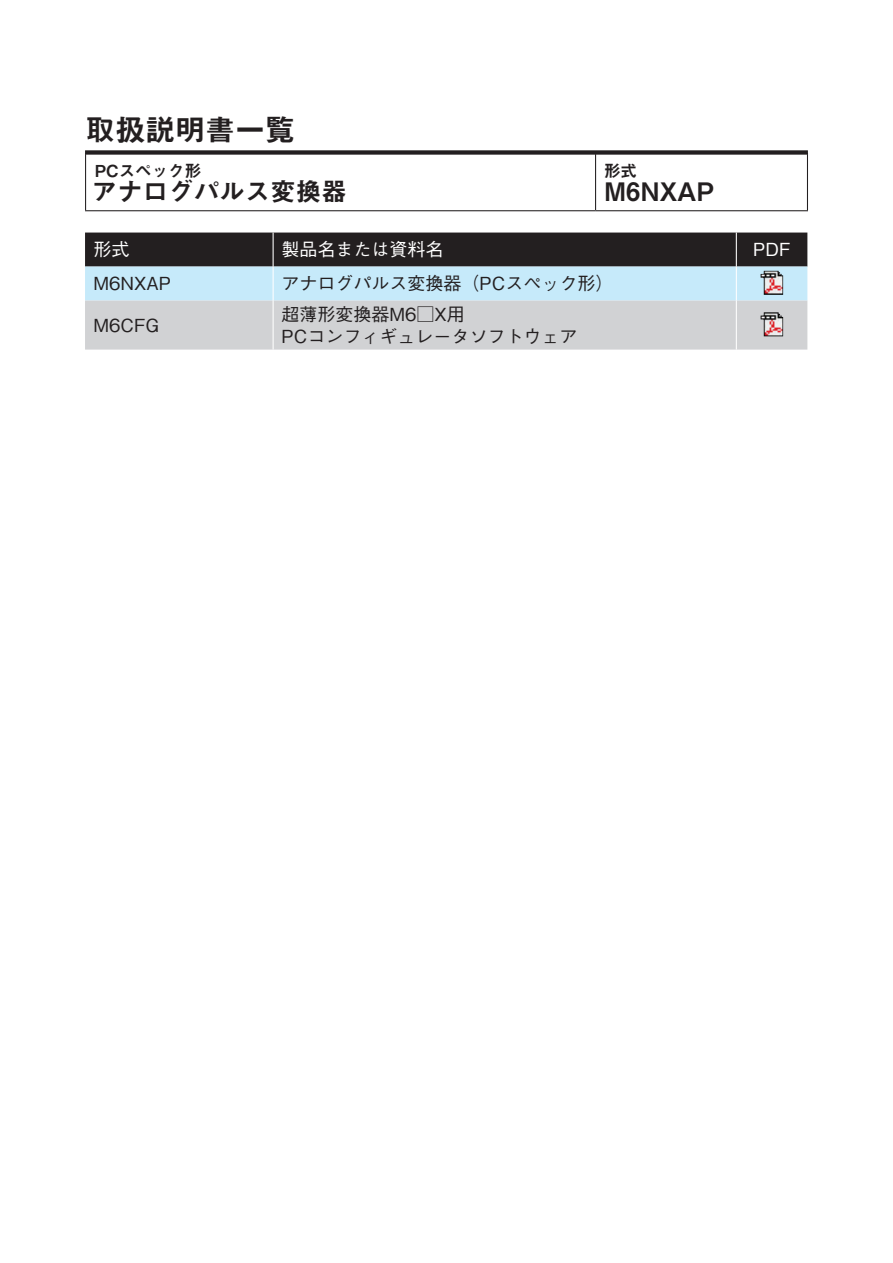
<style>
.page{position:relative;width:893px;height:1263px;background:#fff}
.page>*{position:absolute;margin:0;border:0;box-sizing:border-box;transform-origin:0 0}
.t1{font:30px "Midashi Go Pro MB31";color:#231f20}
.t2{font:25.5px "Midashi Go Pro MB31";color:#231f20}
.t3{font:500 18px "Gothic BBB Pro";color:#231f20}
.t4{font:500 18px "Gothic BBB Pro";color:#fff}
.t5{font:16.5px "Midashi Go Pro MB31";color:#231f20}
</style>
<div class="page">
<div style="left:85px;top:150px;width:723px;height:5px;background:#231f20"></div>
<hr style="left:595px;top:154px;width:1px;height:56px;background:#231f20">
<hr style="left:85px;top:154px;width:1px;height:56px;background:#231f20">
<hr style="left:807px;top:154px;width:1px;height:56px;background:#231f20">
<hr style="left:85px;top:210px;width:511px;height:1px;background:#231f20">
<hr style="left:596px;top:210px;width:212px;height:1px;background:#231f20">
<svg style="left:85px;top:233px;width:722px;height:117px;background:#9ca5ab"></svg>
<hr style="left:273px;top:233px;width:1px;height:34px;background:#fff">
<hr style="left:736px;top:233px;width:1px;height:34px;background:#fff">
<hr style="left:273px;top:267px;width:1px;height:34px;background:#fff">
<hr style="left:736px;top:267px;width:1px;height:34px;background:#fff">
<hr style="left:273px;top:301px;width:1px;height:49px;background:#fff">
<hr style="left:736px;top:301px;width:1px;height:49px;background:#fff">
<img style="left:761px;top:271px;width:22px;height:24px">
<img style="left:761px;top:312px;width:22px;height:24px">
<h1 class="t1" style="left:85px;top:106px;width:211px">取扱説明書一覧</h1>
<p class="t5" style="left:95px;top:157px;width:108px">PCスペック形</p>
<h2 class="t2" style="left:92px;top:171px;width:256px">アナログパルス変換器</h2>
<p class="t4" style="left:94px;top:235px;width:37px">形式</p>
<p class="t4" style="left:282px;top:235px;width:163px">製品名または資料名</p>
<p class="t5" style="left:604px;top:157px;width:34px">形式</p>
<h2 class="t2" style="left:604px;top:171px;width:112px">M6NXAP</h2>
<p class="t3" style="left:94px;top:269px;width:79px">M6NXAP</p>
<p class="t3" style="left:94px;top:311px;width:67px">M6CFG</p>
<p class="t3" style="left:282px;top:269px;width:333px">アナログパルス変換器（PCスペック形(</p>
<p class="t3" style="left:282px;top:299px;width:185px">超薄形変換器M6□X用</p>
<p class="t3" style="left:282px;top:322px;width:297px">PCコンフィギュレータソフトウェア</p>
<p class="t4" style="left:753px;top:235px;width:39px">PDF</p>
</div>
